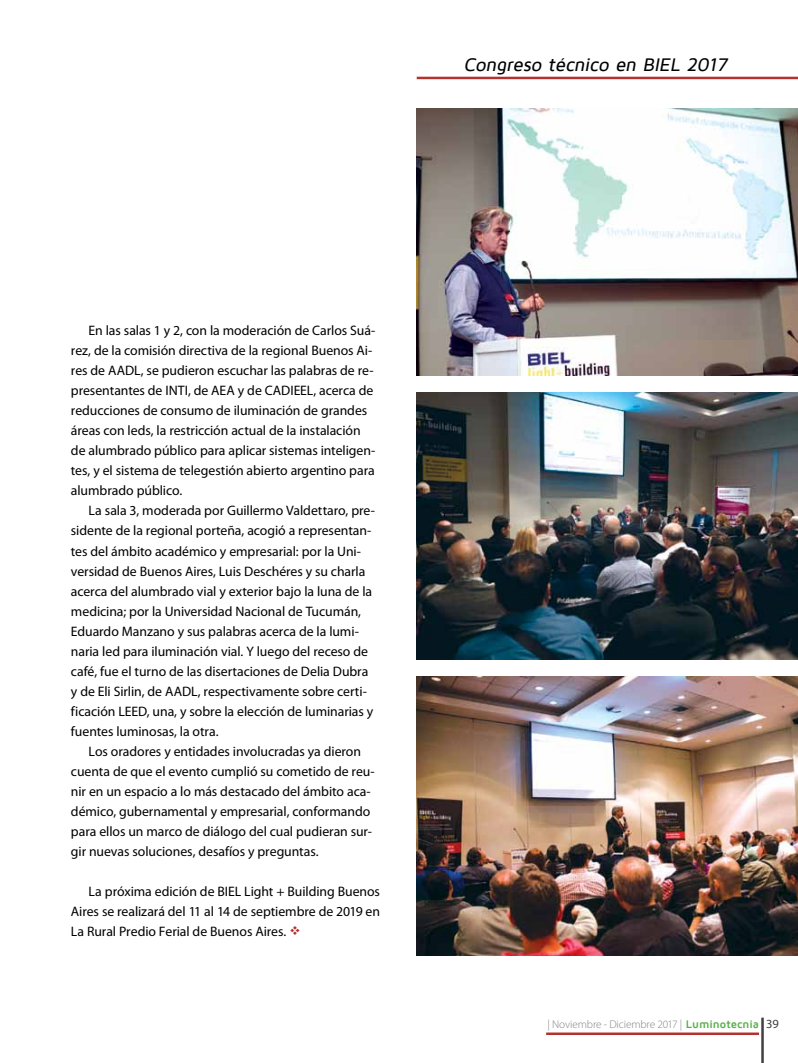
<style>
.page{position:relative;width:798px;height:1063px;background:#fff}
.page>*{position:absolute;margin:0;border:0;box-sizing:border-box;transform-origin:0 0}
.t1{font:italic 500 18.75px "Maven Pro";color:#000}
.t2{font:13.75px/20px "Myriad Pro";letter-spacing:-.005em;color:#000}
.t3{font:300 11.25px "Myriad Pro";letter-spacing:-.01em;color:#808285}
.s1{color:#b4322e}
.s2{font-family:"Maven Pro";font-weight:700;color:#55b047}
.s3{font-weight:400;font-size:12.5px;color:#414042}
</style>
<div class="page">
<hr style="left:761px;top:1018px;width:2px;height:45px;background:#414042">
<hr style="left:416px;top:77px;width:381px;height:2px;background:#b4322e">
<hr style="left:546px;top:1033px;width:212px;height:2px;background:#b4322e">
<img style="left:416px;top:677px;width:381px;height:278px">
<img style="left:416px;top:109px;width:381px;height:266px">
<img style="left:416px;top:393px;width:381px;height:266px">
<h1 class="t1" style="left:463px;top:55px;width:268px">Congreso técnico en BIEL 2017</h1>
<p class="t2" style="left:71px;top:321px;width:306px;text-indent:18px">En las salas 1 y 2, con la moderación de Carlos Suá&shy;rez, de la comisión directiva de la regional Buenos Ai&shy;res de AADL, se pudieron escuchar las palabras de re&shy;presentantes de INTI, de AEA y de CADIEEL, acerca de reducciones de consumo de iluminación de grandes áreas con leds, la restricción actual de la instalación de alumbrado público para aplicar sistemas inteligen&shy;tes, y el sistema de telegestión abierto argentino para alumbrado público.</p>
<p class="t2" style="left:71px;top:501px;width:305px;text-indent:18px">La sala 3, moderada por Guillermo Valdettaro, pre&shy;sidente de la regional porteña, acogió a representan&shy;tes del ámbito académico y empresarial: por la Uni&shy;versidad de Buenos Aires, Luis Deschéres y su charla acerca del alumbrado vial y exterior bajo la luna de la medicina; por la Universidad Nacional de Tucumán, Eduardo Manzano y sus palabras acerca de la lumi&shy;naria led para iluminación vial. Y luego del receso de café, fue el turno de las disertaciones de Delia Dubra y de Eli Sirlin, de AADL, respectivamente sobre certi&shy;ficación LEED, una, y sobre la elección de luminarias y fuentes luminosas, la otra.</p>
<p class="t2" style="left:71px;top:741px;width:305px;text-indent:18px">Los oradores y entidades involucradas ya dieron cuenta de que el evento cumplió su cometido de reu&shy;nir en un espacio a lo más destacado del ámbito aca&shy;démico, gubernamental y empresarial, conformando para ellos un marco de diálogo del cual pudieran sur&shy;gir nuevas soluciones, desafíos y preguntas.</p>
<p class="t2" style="left:71px;top:881px;width:310px;text-align:justify;text-indent:18px">La próxima edición de BIEL Light + Building Buenos Aires se realizará del 11 al 14 de septiembre de 2019 en La Rural Predio Ferial de Buenos Aires. <span class="s1">❖</span></p>
<p class="t3" style="left:547px;top:1018px;width:233px">| Noviembre - Diciembre 2017 | <span class="s2">Luminotecnia</span> <span class="s3">39</span></p>
</div>
